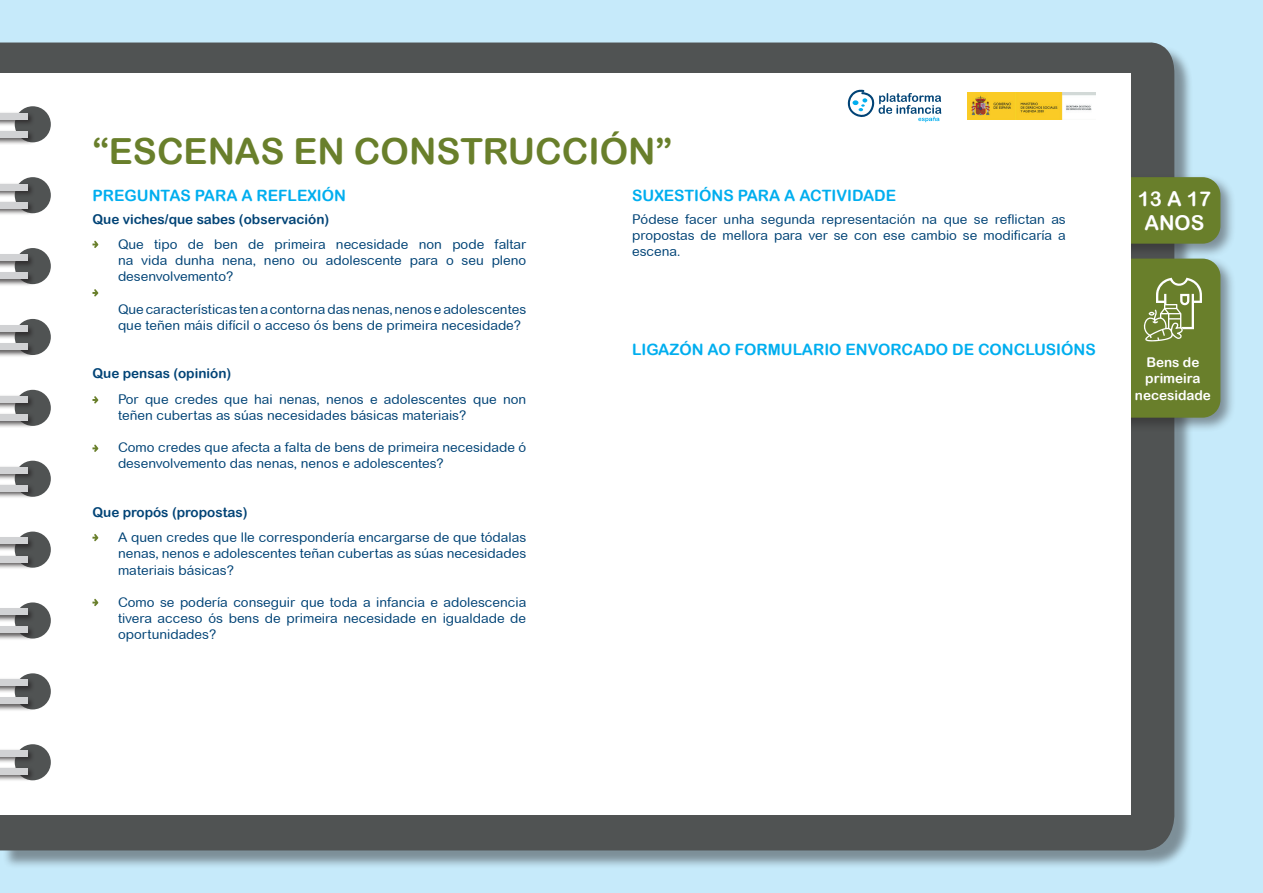
<style>
.page{position:relative;width:1263px;height:893px;background:#c6eafa}
.page>*{position:absolute;margin:0;border:0;box-sizing:border-box;transform-origin:0 0}
.t1{font:36px "Arial Rounded MT Bold";color:#697f2b}
.t2{font:20.4px/24.5px "Arial Rounded MT Bold";color:#fff;text-align:center}
.t3{font:15.6px "Arial Rounded MT Bold";color:#00aeef}
.t4{font:13.5px/16.2px "Arial Rounded MT";color:#014376;text-align:justify}
.t5{font:13.5px "Arial Rounded MT Bold";color:#014376}
.t6{font:13.5px/16.2px "Arial Rounded MT Bold";color:#fff;text-align:center}
</style>
<div class="page">
<div style="left:2px;top:45px;width:1191px;height:824px;background:#231f20;opacity:.45"></div>
<div style="left:0;top:42px;width:1175px;height:808px;background:#505353"></div>
<div style="left:1084px;top:174px;width:152px;height:85px;background:#231f20;opacity:.45"></div>
<div style="left:1087px;top:177px;width:133px;height:67px;background:#697f2b;border-radius:18px"></div>
<div style="left:1084px;top:256px;width:152px;height:177px;background:#231f20;opacity:.45"></div>
<div style="left:1087px;top:259px;width:133px;height:159px;background:#697f2b;border-radius:18px"></div>
<div style="left:0;top:74px;width:1130px;height:741px;background:#fff"></div>
<div style="left:15px;top:106px;width:36px;height:36px;background:#505353;border-radius:50%"></div>
<div style="left:15px;top:177px;width:36px;height:36px;background:#505353;border-radius:50%"></div>
<div style="left:15px;top:248px;width:36px;height:36px;background:#505353;border-radius:50%"></div>
<div style="left:15px;top:319px;width:36px;height:36px;background:#505353;border-radius:50%"></div>
<div style="left:15px;top:390px;width:36px;height:36px;background:#505353;border-radius:50%"></div>
<div style="left:15px;top:461px;width:36px;height:36px;background:#505353;border-radius:50%"></div>
<div style="left:15px;top:532px;width:36px;height:36px;background:#505353;border-radius:50%"></div>
<div style="left:15px;top:602px;width:36px;height:37px;background:#505353;border-radius:50%"></div>
<div style="left:15px;top:673px;width:36px;height:36px;background:#505353;border-radius:50%"></div>
<div style="left:15px;top:744px;width:36px;height:36px;background:#505353;border-radius:50%"></div>
<img style="left:968px;top:92px;width:128px;height:28px">
<svg style="left:847px;top:89px;width:94px;height:33px"></svg>
<svg style="left:92px;top:241px;width:6px;height:7px"></svg>
<svg style="left:92px;top:396px;width:6px;height:7px"></svg>
<svg style="left:92px;top:289px;width:6px;height:7px"></svg>
<svg style="left:92px;top:445px;width:6px;height:7px"></svg>
<svg style="left:92px;top:534px;width:6px;height:7px"></svg>
<svg style="left:92px;top:599px;width:6px;height:7px"></svg>
<svg style="left:1143px;top:278px;width:59px;height:64px"></svg>
<div style="left:0;top:130px;width:36px;height:15px;background:#231f20;opacity:.75"></div>
<div style="left:0;top:131px;width:28px;height:7px;background:#d1d2d4"></div>
<div style="left:0;top:111px;width:36px;height:16px;background:#231f20;opacity:.75"></div>
<div style="left:0;top:113px;width:28px;height:6px;background:#d1d2d4"></div>
<div style="left:0;top:200px;width:36px;height:16px;background:#231f20;opacity:.75"></div>
<div style="left:0;top:202px;width:28px;height:6px;background:#d1d2d4"></div>
<div style="left:0;top:182px;width:36px;height:16px;background:#231f20;opacity:.75"></div>
<div style="left:0;top:184px;width:28px;height:6px;background:#d1d2d4"></div>
<div style="left:0;top:271px;width:36px;height:16px;background:#231f20;opacity:.75"></div>
<div style="left:0;top:273px;width:28px;height:6px;background:#d1d2d4"></div>
<div style="left:0;top:253px;width:36px;height:16px;background:#231f20;opacity:.75"></div>
<div style="left:0;top:255px;width:28px;height:6px;background:#d1d2d4"></div>
<div style="left:0;top:342px;width:36px;height:16px;background:#231f20;opacity:.75"></div>
<div style="left:0;top:344px;width:28px;height:6px;background:#d1d2d4"></div>
<div style="left:0;top:324px;width:36px;height:15px;background:#231f20;opacity:.75"></div>
<div style="left:0;top:325px;width:28px;height:7px;background:#d1d2d4"></div>
<div style="left:0;top:413px;width:36px;height:15px;background:#231f20;opacity:.75"></div>
<div style="left:0;top:414px;width:28px;height:7px;background:#d1d2d4"></div>
<div style="left:0;top:394px;width:36px;height:16px;background:#231f20;opacity:.75"></div>
<div style="left:0;top:396px;width:28px;height:6px;background:#d1d2d4"></div>
<div style="left:0;top:483px;width:36px;height:16px;background:#231f20;opacity:.75"></div>
<div style="left:0;top:485px;width:28px;height:6px;background:#d1d2d4"></div>
<div style="left:0;top:465px;width:36px;height:16px;background:#231f20;opacity:.75"></div>
<div style="left:0;top:467px;width:28px;height:6px;background:#d1d2d4"></div>
<div style="left:0;top:554px;width:36px;height:16px;background:#231f20;opacity:.75"></div>
<div style="left:0;top:556px;width:28px;height:6px;background:#d1d2d4"></div>
<div style="left:0;top:536px;width:36px;height:16px;background:#231f20;opacity:.75"></div>
<div style="left:0;top:538px;width:28px;height:6px;background:#d1d2d4"></div>
<div style="left:0;top:625px;width:36px;height:16px;background:#231f20;opacity:.75"></div>
<div style="left:0;top:627px;width:28px;height:6px;background:#d1d2d4"></div>
<div style="left:0;top:607px;width:36px;height:15px;background:#231f20;opacity:.75"></div>
<div style="left:0;top:608px;width:28px;height:7px;background:#d1d2d4"></div>
<div style="left:0;top:696px;width:36px;height:15px;background:#231f20;opacity:.75"></div>
<div style="left:0;top:697px;width:28px;height:7px;background:#d1d2d4"></div>
<div style="left:0;top:678px;width:36px;height:15px;background:#231f20;opacity:.75"></div>
<div style="left:0;top:679px;width:28px;height:7px;background:#d1d2d4"></div>
<div style="left:0;top:766px;width:36px;height:16px;background:#231f20;opacity:.75"></div>
<div style="left:0;top:768px;width:28px;height:6px;background:#d1d2d4"></div>
<div style="left:0;top:748px;width:36px;height:16px;background:#231f20;opacity:.75"></div>
<div style="left:0;top:750px;width:28px;height:6px;background:#d1d2d4"></div>
<h1 class="t1" style="left:92px;top:130px;width:581px">“ESCENAS EN CONSTRUCCIÓN”</h1>
<p class="t3" style="left:92px;top:186px;width:255px">PREGUNTAS PARA A REFLEXIÓN</p>
<p class="t3" style="left:632px;top:186px;width:266px">SUXESTIÓNS PARA A ACTIVIDADE</p>
<p class="t5" style="left:92px;top:211px;width:238px">Que viches/que sabes (observación)</p>
<p class="t4" style="left:118px;top:236px;width:410px">Que tipo de ben de primeira necesidade non pode faltar na vida dunha nena, neno ou adolescente para o seu pleno desenvolvemento?</p>
<p class="t4" style="left:118px;top:301px;width:410px">Que características ten a contorna das nenas, nenos e adolescentes que teñen máis difícil o acceso ós bens de primeira necesidade?</p>
<p class="t5" style="left:92px;top:366px;width:140px">Que pensas (opinión)</p>
<p class="t4" style="left:118px;top:391px;width:410px">Por que credes que hai nenas, nenos e adolescentes que non teñen cubertas as súas necesidades básicas materiais?</p>
<p class="t4" style="left:118px;top:439px;width:410px">Como credes que afecta a falta de bens de primeira necesidade ó desenvolvemento das nenas, nenos e adolescentes?</p>
<p class="t5" style="left:92px;top:504px;width:157px">Que propós (propostas)</p>
<p class="t4" style="left:118px;top:529px;width:410px">A quen credes que lle correspondería encargarse de que tódalas nenas, nenos e adolescentes teñan cubertas as súas necesidades materiais básicas?</p>
<p class="t4" style="left:118px;top:594px;width:410px">Como se podería conseguir que toda a infancia e adolescencia tivera acceso ós bens de primeira necesidade en igualdade de oportunidades?</p>
<p class="t4" style="left:632px;top:211px;width:435px">Pódese facer unha segunda representación na que se reflictan as propostas de mellora para ver se con ese cambio se modificaría a escena.</p>
<p class="t3" style="left:632px;top:340px;width:465px">LIGAZÓN AO FORMULARIO ENVORCADO DE CONCLUSIÓNS</p>
<h2 class="t2" style="left:1138px;top:186px;width:75px">13 A 17<br>ANOS</h2>
<p class="t6" style="left:1135px;top:354px;width:78px">Bens de primeira necesidade</p>
</div>
